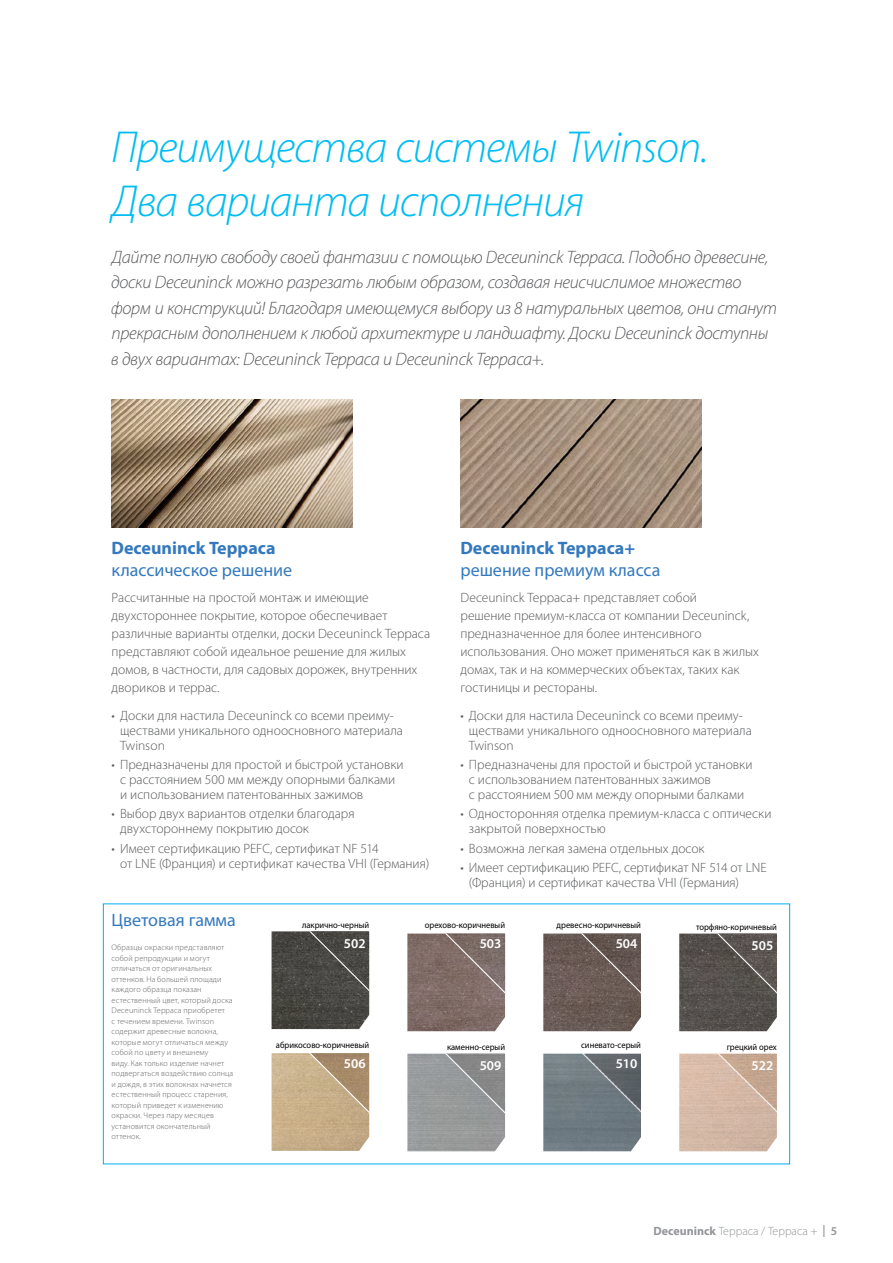
<style>
.page{position:relative;width:893px;height:1263px;background:#fff}
.page>*{position:absolute;margin:0;border:0;box-sizing:border-box;transform-origin:0 0}
.t1{font:italic 300 45px/54px "Myriad Pro";letter-spacing:-.025em;color:#00bdf2}
.t2{font:italic 300 18px/25.5px "Myriad Pro";letter-spacing:-.02em;color:#58595b}
.t3{font:18px "Myriad Pro";color:#3479be}
.t4{font:700 18px "Myriad Pro";color:#3479be}
.t5{font:300 13.5px/15px "Myriad Pro";color:#58595b}
.t6{font:600 13.5px "Myriad Pro";color:#fff}
.t7{font:300 12px "Myriad Pro";color:#939598}
.t8{font:9px "Myriad Pro";color:#000;scale:.95 1}
.t9{font:300 8.25px/10.5px "Myriad Pro";letter-spacing:.015em;color:#636466}
.s1{font-weight:700}
.s2{font-weight:600}
</style>
<div class="page">
<img style="left:272px;top:931px;width:97px;height:98px">
<svg style="left:309px;top:931px;width:60px;height:60px;background:#504e4a"></svg>
<img style="left:272px;top:1053px;width:97px;height:98px">
<svg style="left:309px;top:1053px;width:61px;height:60px;background:#b9a07f"></svg>
<img style="left:407px;top:1054px;width:98px;height:97px">
<svg style="left:445px;top:1054px;width:60px;height:59px;background:#919393"></svg>
<img style="left:679px;top:1054px;width:98px;height:97px">
<img style="left:679px;top:933px;width:98px;height:98px">
<svg style="left:717px;top:933px;width:60px;height:60px;background:#5d5854"></svg>
<img style="left:407px;top:933px;width:98px;height:98px">
<svg style="left:445px;top:933px;width:60px;height:60px;background:#83726d"></svg>
<img style="left:543px;top:933px;width:98px;height:98px">
<svg style="left:581px;top:933px;width:60px;height:60px;background:#6c5d58"></svg>
<img style="left:543px;top:1054px;width:98px;height:97px">
<img style="left:112px;top:400px;width:238px;height:127px">
<img style="left:461px;top:400px;width:241px;height:127px">
<h1 class="t1" style="left:111px;top:121px;width:599px">Преимущества системы Twinson.<br>Два варианта исполнения</h1>
<p class="t2" style="left:111px;top:244px;width:668px">Дайте полную свободу своей фантазии с помощью Deceuninck Терраса. Подобно древесине, доски Deceuninck можно разрезать любым образом, создавая неисчислимое множество форм и конструкций! Благодаря имеющемуся выбору из 8 натуральных цветов, они станут прекрасным дополнением к любой архитектуре и ландшафту. Доски Deceuninck доступны в двух вариантах: Deceuninck Терраса и Deceuninck Терраса+.</p>
<h2 class="t4" style="left:112px;top:537px;width:165px">Deceuninck Терраса</h2>
<h2 class="t3" style="left:112px;top:558px;width:182px">классическое решение</h2>
<p class="t5" style="left:112px;top:589px;width:320px;line-height:18px">Рассчитанные на простой монтаж и имеющие двухстороннее покрытие, которое обеспечивает различные варианты отделки, доски Deceuninck Терраса представляют собой идеальное решение для жилых домов, в частности, для садовых дорожек, внутренних двориков и террас.</p>
<p class="t5" style="left:120px;top:708px;width:284px;text-indent:-9px">• Доски для настила Deceuninck со всеми преиму&shy;ществами уникального одноосновного материала<br>Twinson</p>
<p class="t5" style="left:120px;top:757px;width:285px;text-indent:-9px">• Предназначены для простой и быстрой установки с расстоянием 500 мм между опорными балками и использованием патентованных зажимов</p>
<p class="t5" style="left:120px;top:806px;width:236px;text-indent:-9px">• Выбор двух вариантов отделки благодаря двухстороннему покрытию досок</p>
<p class="t5" style="left:120px;top:841px;width:311px;text-indent:-9px">• Имеет сертификацию PEFC, сертификат NF 514<br>от LNE (Франция) и сертификат качества VHI (Германия)</p>
<h2 class="t4" style="left:460px;top:537px;width:176px">Deceuninck Терраса+</h2>
<h2 class="t3" style="left:460px;top:558px;width:201px">решение премиум класса</h2>
<p class="t5" style="left:460px;top:589px;width:300px;line-height:18px">Deceuninck Терраса+ представляет собой<br>решение премиум-класса от компании Deceuninck, предназначенное для более интенсивного использования. Оно может применяться как в жилых домах, так и на коммерческих объектах, таких как гостиницы и рестораны.</p>
<p class="t5" style="left:469px;top:708px;width:284px;text-indent:-9px">• Доски для настила Deceuninck со всеми преиму&shy;ществами уникального одноосновного материала<br>Twinson</p>
<p class="t5" style="left:469px;top:757px;width:285px;text-indent:-9px">• Предназначены для простой и быстрой установки с использованием патентованных зажимов<br>с расстоянием 500 мм между опорными балками</p>
<p class="t5" style="left:469px;top:806px;width:304px;text-indent:-9px">• Односторонняя отделка премиум-класса с оптически закрытой поверхностью</p>
<p class="t5" style="left:460px;top:841px;width:246px">• Возможна легкая замена отдельных досок</p>
<p class="t5" style="left:469px;top:860px;width:299px;text-indent:-9px">• Имеет сертификацию PEFC, сертификат NF 514 от LNE (Франция) и сертификат качества VHI (Германия)</p>
<h2 class="t3" style="left:112px;top:909px;width:126px">Цветовая гамма</h2>
<p class="t9" style="left:112px;top:942px;width:114px">Образцы окраски представляют</p>
<p class="t9" style="left:112px;top:953px;width:123px">собой репродукции и могут отличаться от оригинальных оттенков. На большей площади каждого образца показан естественный цвет, который доска<br>Deceuninck Терраса приобретет<br>с течением времени. Twinson содержит древесные волокна, которые могут отличаться между собой по цвету и внешнему<br>виду. Как только изделие начнет подвергаться воздействию солнца и дождя, в этих волокнах начнется естественный процесс старения, который приведет к изменению окраски. Через пару месяцев установится окончательный оттенок.</p>
<p class="t8" style="left:302px;top:919px;width:72px">лакрично-черный</p>
<p class="t6" style="left:344px;top:935px;width:23px">502</p>
<p class="t8" style="left:276px;top:1040px;width:100px">абрикосово-коричневый</p>
<p class="t6" style="left:344px;top:1055px;width:23px">506</p>
<p class="t8" style="left:425px;top:919px;width:86px">орехово-коричневый</p>
<p class="t6" style="left:480px;top:935px;width:23px">503</p>
<p class="t8" style="left:447px;top:1042px;width:63px">каменно-серый</p>
<p class="t6" style="left:480px;top:1057px;width:23px">509</p>
<p class="t8" style="left:557px;top:919px;width:90px">древесно-коричневый</p>
<p class="t6" style="left:616px;top:935px;width:23px">504</p>
<p class="t8" style="left:581px;top:1040px;width:65px">синевато-серый</p>
<p class="t6" style="left:616px;top:1055px;width:23px">510</p>
<p class="t8" style="left:696px;top:922px;width:87px">торфяно-коричневый</p>
<p class="t6" style="left:752px;top:937px;width:23px">505</p>
<p class="t8" style="left:727px;top:1042px;width:54px">грецкий орех</p>
<p class="t6" style="left:752px;top:1057px;width:23px">522</p>
<p class="t7" style="left:654px;top:1224px;width:185px"><span class="s1">Deceuninck</span> Терраса / Терраса + <span class="s2">| 5</span></p>
</div>
